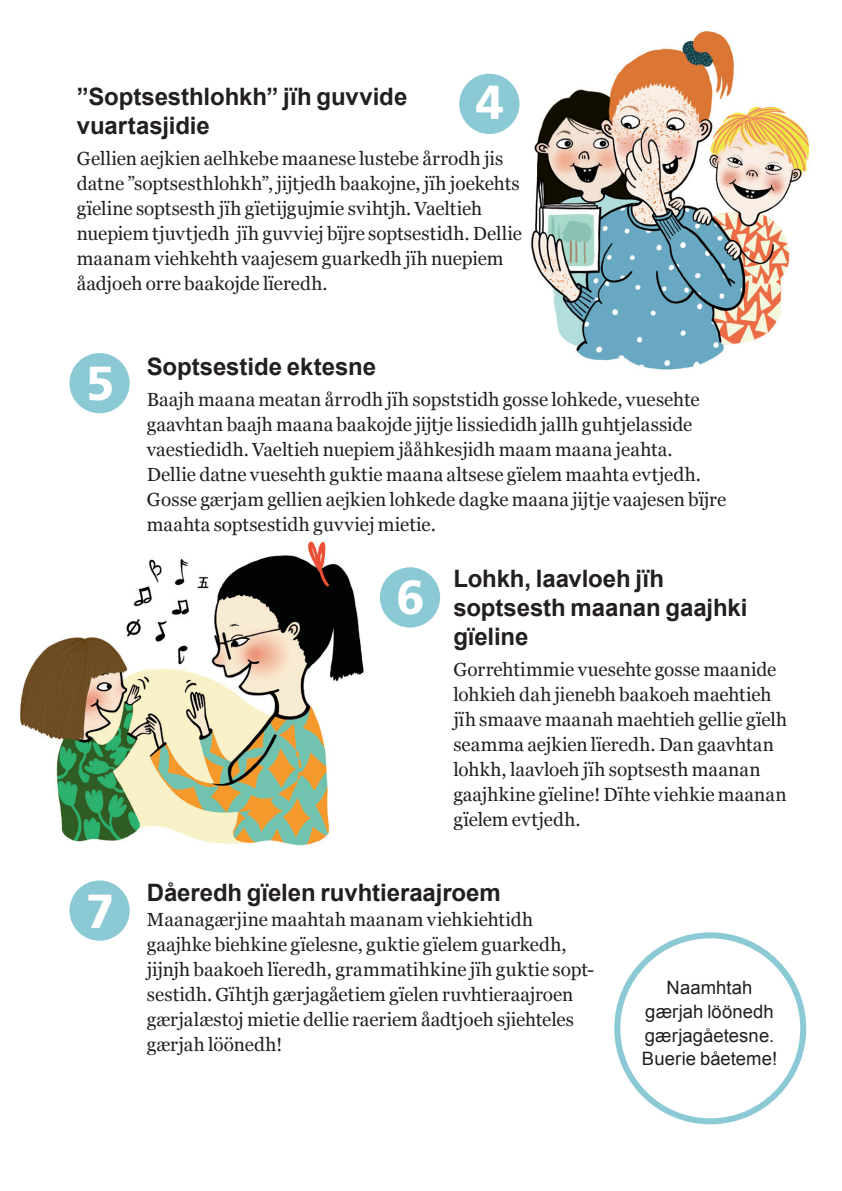
<style>
.page{position:relative;width:842px;height:1191px;background:#fff}
.page>*{position:absolute;margin:0;border:0;box-sizing:border-box;transform-origin:0 0}
.t1{font:800 47.8px "Frutiger SLLOTF";color:#fff}
.t2{font:700 24px/29px "Arial";letter-spacing:-.005em;color:#231f20}
.t3{font:19px/25px "Georgia";color:#231f20}
.t4{font:18.4px/23.8px "Arial";letter-spacing:.005em;color:#231f20;text-align:center}
</style>
<div class="page">
<img style="left:501px;top:30px;width:309px;height:340px">
<img style="left:20px;top:541px;width:381px;height:305px">
<div style="left:614px;top:932px;width:192px;height:192px;border:6px solid #8bcad4;border-radius:50%"></div>
<div style="left:459px;top:74px;width:60px;height:60px;background:#8bcad4;border-radius:50%"></div>
<div style="left:69px;top:353px;width:61px;height:60px;background:#8bcad4;border-radius:50%"></div>
<div style="left:69px;top:880px;width:61px;height:60px;background:#8bcad4;border-radius:50%"></div>
<div style="left:380px;top:567px;width:60px;height:60px;background:#8bcad4;border-radius:50%"></div>
<h1 class="t1" style="left:476px;top:74px;width:30px">4</h1>
<p class="t2" style="left:77px;top:83px;width:332px">”Soptsesthlohkh” jïh guvvide vuartasjidie</p>
<p class="t3" style="left:77px;top:145px;width:447px">Gellien aejkien aelhkebe maanese lustebe årrodh jis datne ”soptsesthlohkh”, jijtjedh baakojne, jïh joekehts gïeline soptsesth jïh gïetijgujmie svihtjh. Vaeltieh nuepiem tjuvtjedh jïh guvviej bïjre soptsestidh. Dellie maanam viehkehth vaajesem guarkedh jïh nuepiem åadjoeh orre baakojde lïeredh.</p>
<h1 class="t1" style="left:86px;top:355px;width:30px">5</h1>
<h1 class="t1" style="left:86px;top:882px;width:30px">7</h1>
<p class="t2" style="left:147px;top:353px;width:231px">Soptsestide ektesne</p>
<p class="t3" style="left:147px;top:386px;width:581px">Baajh maana meatan årrodh jïh sopststidh gosse lohkede, vuesehte gaavhtan baajh maana baakojde jijtje lissiedidh jallh guhtjelasside vaestiedidh. Vaeltieh nuepiem jååhkesjidh maam maana jeahta.<br>Dellie datne vuesehth guktie maana altsese gïelem maahta evtjedh.<br>Gosse gærjam gellien aejkien lohkede dagke maana jijtje vaajesen bïjre maahta soptsestidh guvviej mietie.</p>
<h1 class="t1" style="left:396px;top:569px;width:30px">6</h1>
<p class="t2" style="left:453px;top:565px;width:296px">Lohkh, laavloeh jïh soptsesth maanan gaajhki gïeline</p>
<p class="t3" style="left:453px;top:656px;width:335px">Gorrehtimmie vuesehte gosse maanide lohkieh dah jienebh baakoeh maehtieh jïh smaave maanah maehtieh gellie gïelh seamma aejkien lïeredh. Dan gaavhtan lohkh, laavloeh jïh soptsesth maanan gaajhkine gïeline! Dïhte viehkie maanan gïelem evtjedh.</p>
<p class="t2" style="left:147px;top:878px;width:355px">Dåeredh gïelen ruvhtieraajroem</p>
<p class="t3" style="left:147px;top:906px;width:449px">Maanagærjine maahtah maanam viehkiehtidh gaajhke biehkine gïelesne, guktie gïelem guarkedh, jijnjh baakoeh lïeredh, grammatihkine jïh guktie sopt&shy;sestidh. Gïhtjh gærjagåetiem gïelen ruvhtieraajroen gærjalæstoj mietie dellie raeriem åadtjoeh sjiehteles gærjah löönedh!</p>
<p class="t4" style="left:642px;top:975px;width:137px">Naamhtah gærjah löönedh gærjagåetesne.<br>Buerie båeteme!</p>
</div>
